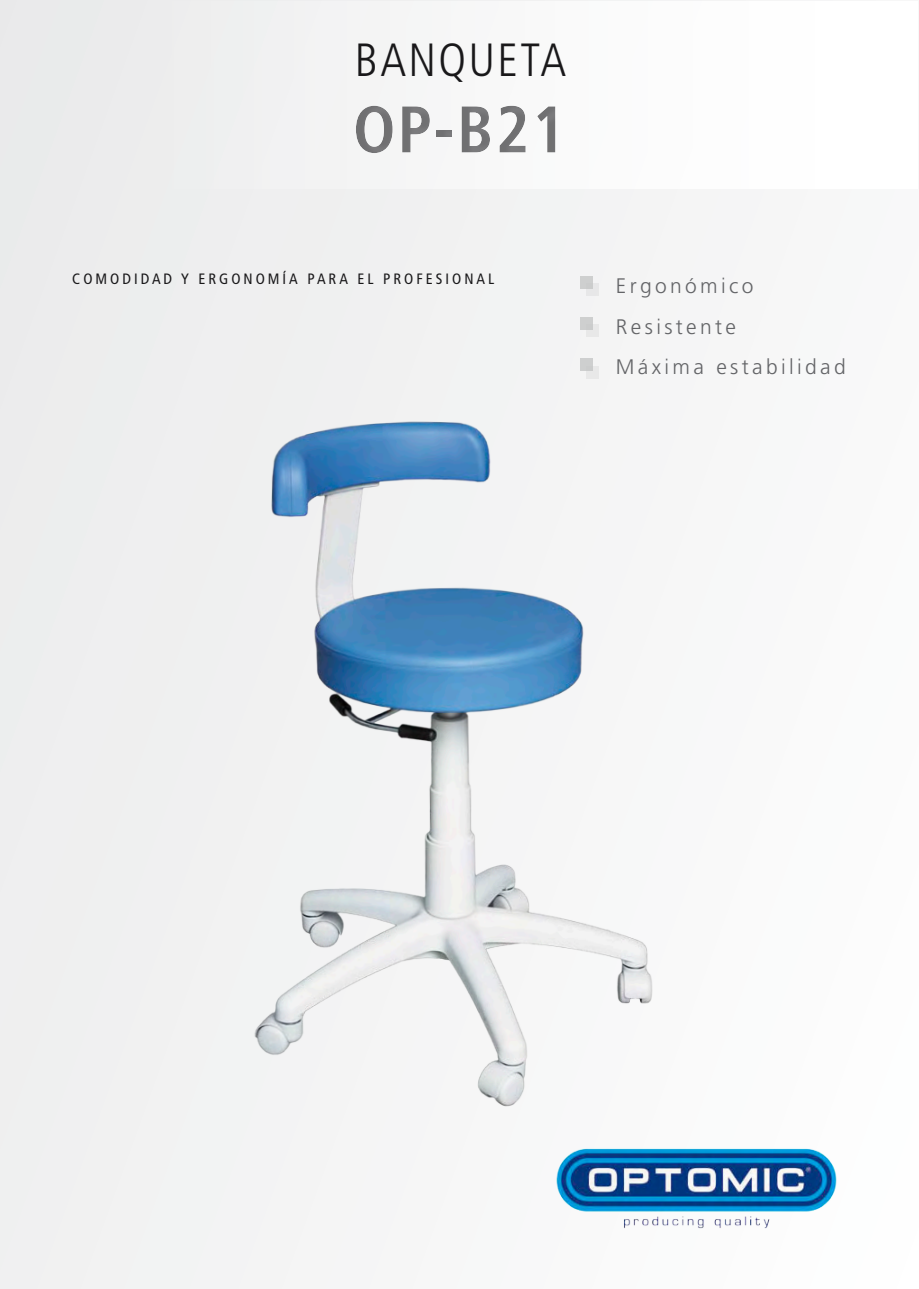
<style>
.page{position:relative;width:919px;height:1289px;background:#fff}
.page>*{position:absolute;margin:0;border:0;box-sizing:border-box;transform-origin:0 0}
.t1{font:700 condensed 66px "Frutiger LT Std";color:#7b7b7d}
.t2{font:300 condensed 46.5px "Frutiger LT Std";letter-spacing:.05em;color:#19181a}
.t3{font:300 21px/40.5px "Frutiger LT Std";letter-spacing:.16em;color:#636467}
.t4{font:condensed 15px "Frutiger LT Std";letter-spacing:.2em;color:#19181a}
</style>
<div class="page">
<div style="left:0;top:0;width:918px;height:1288px;background:#f3f3f4"></div>
<div style="left:1px;top:1px;width:917px;height:187px;background:linear-gradient(to right,#e9eaea,#fff)"></div>
<div style="left:580px;top:276px;width:13px;height:12px;background:#cecfcf"></div>
<svg style="left:586px;top:283px;width:12px;height:13px"></svg>
<div style="left:580px;top:317px;width:13px;height:13px;background:#cecfcf"></div>
<svg style="left:586px;top:325px;width:12px;height:12px"></svg>
<div style="left:580px;top:358px;width:13px;height:13px;background:#cecfcf"></div>
<svg style="left:586px;top:366px;width:12px;height:12px"></svg>
<img style="left:254px;top:421px;width:398px;height:686px">
<div style="left:176px;top:90px;width:567px;height:83px;background:#f6f6f7"></div>
<img style="left:556px;top:1148px;width:286px;height:80px">
<h2 class="t2" style="left:355px;top:34px;width:213px">BANQUETA</h2>
<h1 class="t1" style="left:353px;top:90px;width:215px">OP-B21</h1>
<p class="t4" style="left:72px;top:270px;width:423px">COMODIDAD Y ERGONOMÍA PARA EL PROFESIONAL</p>
<p class="t3" style="left:616px;top:266px;width:231px">Ergonómico<br>Resistente<br>Máxima estabilidad</p>
</div>
